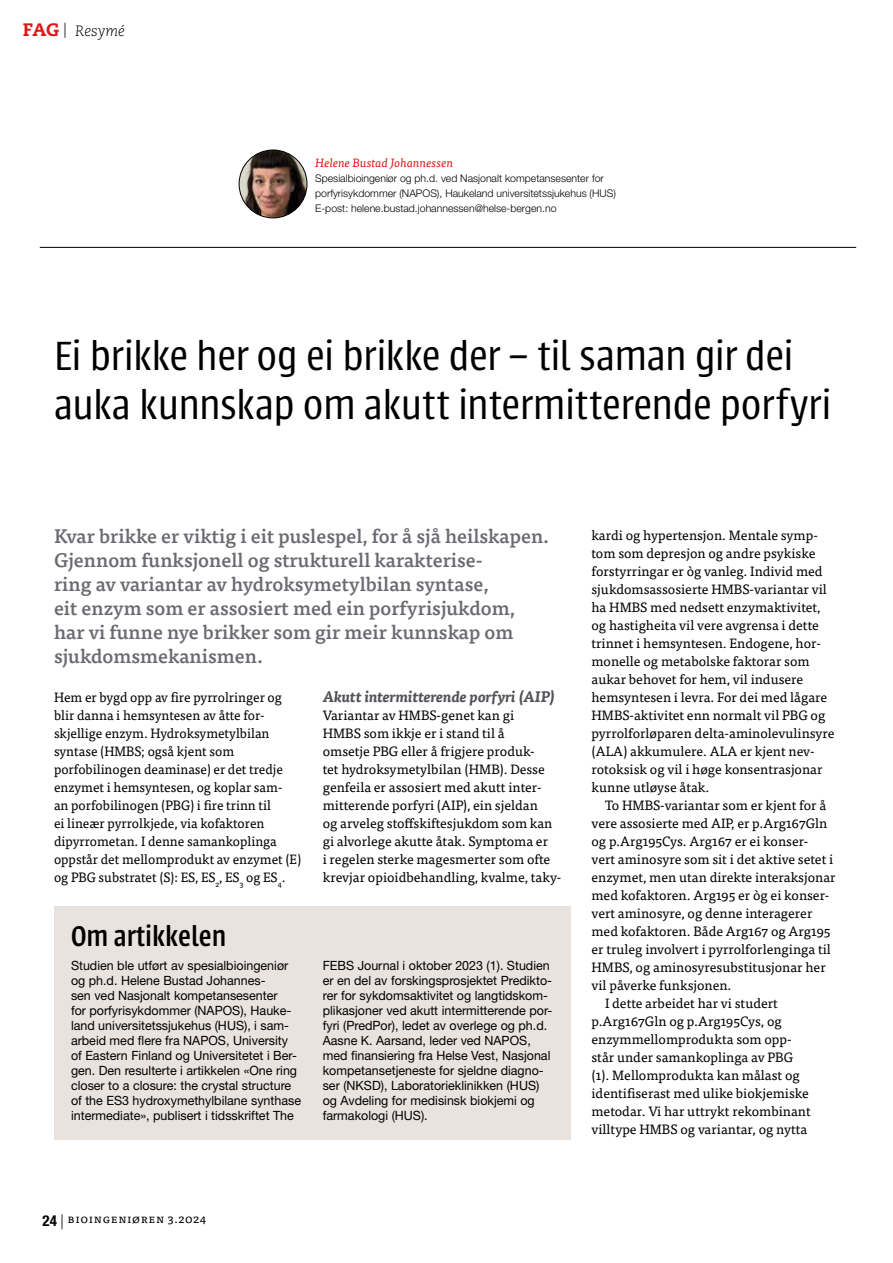
<style>
.page{position:relative;width:893px;height:1263px;background:#fff}
.page>*{position:absolute;margin:0;border:0;box-sizing:border-box;transform-origin:0 0}
.t1{font:300 45px/49.5px "Urbana";letter-spacing:-.01em;color:#000}
.t2{font:500 31.5px "Urbana";color:#000;scale:.96 1}
.t3{font:500 19.5px/24px "Tisa Pro";color:#6b6a71}
.t4{font:italic 700 15px "Tisa Pro";color:#545158}
.t5{font:italic 300 15px "Caecilia LT Std";color:#000}
.t6{font:13.5px/18px "Tisa Pro";color:#000}
.t7{font:12.75px/15px "Helvetica Neue LT Pro";color:#000}
.t8{font:italic 12px "Tisa Pro";color:#dc1715}
.t9{font:12px "Tisa Pro";letter-spacing:.05em;color:#000}
.t10{font:300 10.5px/15px "Helvetica Neue LT Pro";color:#000}
.s1{font-weight:800;font-style:normal;font-size:18px;color:#dc1715}
.s2{font-family:"Helvetica Neue LT Pro";font-weight:700;font-stretch:condensed;font-size:15px}
.s3{font-family:"Helvetica Neue LT Pro";font-weight:300;font-size:15px}
</style>
<div class="page">
<img style="left:239px;top:150px;width:68px;height:68px;border-radius:34px">
<div style="left:239px;top:150px;width:68px;height:68px;border:1px solid #000;border-radius:50%"></div>
<hr style="left:40px;top:247px;width:816px;height:1px;background:#000">
<div style="left:54px;top:906px;width:516px;height:234px;background:#e9e3e0"></div>
<p class="t5" style="left:23px;top:22px;width:104px"><span class="s1">FAG</span> | Resymé</p>
<p class="t8" style="left:315px;top:154px;width:140px">Helene Bustad Johannessen</p>
<p class="t10" style="left:315px;top:171px;width:302px">Spesialbioingeniør og ph.d. ved Nasjonalt kompetansesenter for porfyrisykdommer (NAPOS), Haukeland universitetssjukehus (HUS)<br>E-post: helene.bustad.johannessen@helse-bergen.no</p>
<h1 class="t1" style="left:54px;top:331px;width:779px">Ei brikke her og ei brikke der – til saman gir dei auka kunnskap om akutt intermitterende porfyri</h1>
<p class="t3" style="left:54px;top:523px;width:497px">Kvar brikke er viktig i eit puslespel, for å sjå heilskapen.<br>Gjennom funksjonell og strukturell karakterise-<br>ring av variantar av hydroksymetylbilan syntase,<br>eit enzym som er assosiert med ein porfyrisjukdom, har vi funne nye brikker som gir meir kunnskap om sjukdomsmekanismen.</p>
<p class="t6" style="left:54px;top:687px;width:249px">Hem er bygd opp av fire pyrrolringer og blir danna i hemsyntesen av åtte for&shy;skjellige enzym. Hydroksymetylbilan syntase (HMBS; også kjent som porfobilinogen deaminase) er det tredje enzymet i hemsyntesen, og koplar sam-<br>an porfobilinogen (PBG) i fire trinn til<br>ei lineær pyrrolkjede, via kofaktoren dipyrrometan. I denne samankoplinga oppstår det mellomprodukt av enzymet (E) og PBG substratet (S): ES, ES<sub>2</sub>, ES<sub>3</sub> og ES<sub>4</sub>.</p>
<p class="t4" style="left:323px;top:685px;width:233px">Akutt intermitterende porfyri (AIP)</p>
<p class="t6" style="left:323px;top:705px;width:240px">Variantar av HMBS-genet kan gi<br>HMBS som ikkje er i stand til å<br>omsetje PBG eller å frigjere produk-<br>tet hydroksymetylbilan (HMB). Desse genfeila er assosiert med akutt inter&shy;mitterende porfyri (AIP), ein sjeldan<br>og arveleg stoffskiftesjukdom som kan gi alvorlege akutte åtak. Symptoma er<br>i regelen sterke magesmerter som ofte krevjar opioidbehandling, kvalme, taky-</p>
<h2 class="t2" style="left:71px;top:920px;width:163px">Om artikkelen</h2>
<p class="t7" style="left:71px;top:957px;width:232px">Studien ble utført av spesialbioingeniør og ph.d. Helene Bustad Johannes-<br>sen ved Nasjonalt kompetansesenter<br>for porfyrisykdommer (NAPOS), Hauke&shy;land universitetssjukehus (HUS), i sam&shy;arbeid med flere fra NAPOS, University of Eastern Finland og Universitetet i Ber&shy;gen. Den resulterte i artikkelen «One ring closer to a closure: the crystal structure of the ES3 hydroxymethylbilane synthase intermediate», publisert i tidsskriftet The</p>
<p class="t7" style="left:323px;top:957px;width:230px">FEBS Journal i oktober 2023 (1). Studien er en del av forskingsprosjektet Predikto&shy;rer for sykdomsaktivitet og langtidskom&shy;plikasjoner ved akutt intermitterende por&shy;fyri (PredPor), ledet av overlege og ph.d.<br>Aasne K. Aarsand, leder ved NAPOS, med finansiering fra Helse Vest, Nasjonal kompetansetjeneste for sjeldne diagno&shy;ser (NKSD), Laboratorieklinikken (HUS) og Avdeling for medisinsk biokjemi og farmakologi (HUS).</p>
<p class="t9" style="left:43px;top:1209px;width:165px"><span class="s2">24</span> <span class="s3">|</span> Bioingeniøren 3.2024</p>
<p class="t6" style="left:591px;top:525px;width:245px">kardi og hypertensjon. Mentale symp&shy;tom som depresjon og andre psykiske forstyrringar er òg vanleg. Individ med sjukdomsassosierte HMBS-variantar vil ha HMBS med nedsett enzymaktivitet, og hastigheita vil vere avgrensa i dette trinnet i hemsyntesen. Endogene, hor&shy;monelle og metabolske faktorar som aukar behovet for hem, vil indusere hemsyntesen i levra. For dei med lågare HMBS-aktivitet enn normalt vil PBG og pyrrolforløparen delta-aminolevulinsyre (ALA) akkumulere. ALA er kjent nev&shy;rotoksisk og vil i høge konsentrasjonar kunne utløyse åtak.</p>
<p class="t6" style="left:605px;top:795px;width:223px">To HMBS-variantar som er kjent for å</p>
<p class="t6" style="left:591px;top:813px;width:237px">vere assosierte med AIP, er p.Arg167Gln</p>
<p class="t6" style="left:591px;top:831px;width:218px">og p.Arg195Cys. Arg167 er ei konser-</p>
<p class="t6" style="left:591px;top:849px;width:243px">vert aminosyre som sit i det aktive setet i</p>
<p class="t6" style="left:591px;top:867px;width:246px">enzymet, men utan direkte interaksjonar</p>
<p class="t6" style="left:591px;top:885px;width:239px">med kofaktoren. Arg195 er òg ei konser-</p>
<p class="t6" style="left:591px;top:903px;width:222px">vert aminosyre, og denne interagerer</p>
<p class="t6" style="left:591px;top:921px;width:241px">med kofaktoren. Både Arg167 og Arg195</p>
<p class="t6" style="left:591px;top:939px;width:241px">er truleg involvert i pyrrolforlenginga til</p>
<p class="t6" style="left:591px;top:957px;width:236px">HMBS, og aminosyresubstitusjonar her</p>
<p class="t6" style="left:591px;top:975px;width:141px">vil påverke funksjonen.</p>
<p class="t6" style="left:605px;top:993px;width:174px">I dette arbeidet har vi studert</p>
<p class="t6" style="left:591px;top:1011px;width:192px">p.Arg167Gln og p.Arg195Cys, og</p>
<p class="t6" style="left:591px;top:1029px;width:202px">enzymmellomprodukta som opp-</p>
<p class="t6" style="left:591px;top:1047px;width:203px">står under samankoplinga av PBG</p>
<p class="t6" style="left:591px;top:1065px;width:210px">(1). Mellomprodukta kan målast og</p>
<p class="t6" style="left:591px;top:1083px;width:219px">identifiserast med ulike biokjemiske</p>
<p class="t6" style="left:591px;top:1101px;width:221px">metodar. Vi har uttrykt rekombinant</p>
<p class="t6" style="left:591px;top:1119px;width:217px">villtype HMBS og variantar, og nytta</p>
</div>
